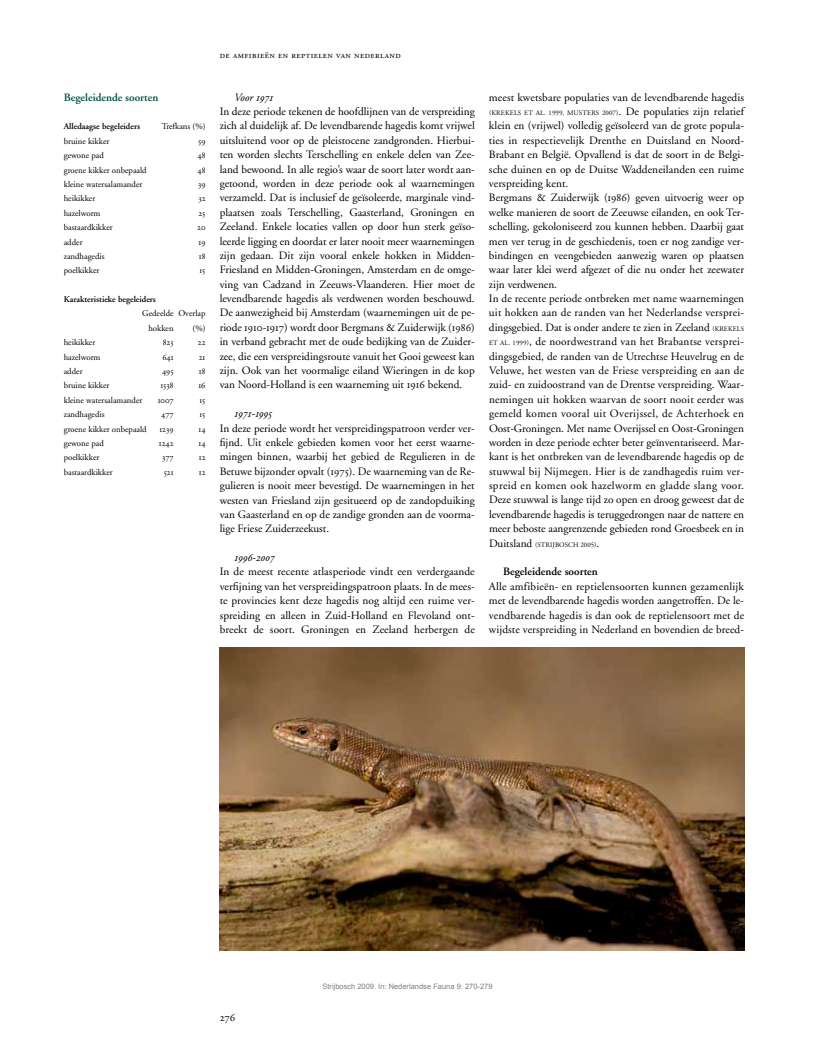
<style>
.page{position:relative;width:815px;height:1053px;background:#fff}
.page>*{position:absolute;margin:0;border:0;box-sizing:border-box;transform-origin:0 0}
.t1{font:11.25px/14.4px "Adobe Garamond";color:#000;text-align:justify}
.t2{font:600 11.25px "Adobe Garamond";color:#000}
.t3{font:600 11.25px "Adobe Garamond";color:#005142}
.t4{font:italic 11.25px "Adobe Garamond Exp";color:#000}
.t5{font:9.38px "Adobe Garamond Pro";letter-spacing:.05em;color:#000}
.t6{font:8.75px/14.4px "Adobe Garamond";color:#000}
.t7{font:8.75px "Adobe Garamond Exp";color:#000}
.t8{font:600 8.75px "Adobe Garamond";color:#000}
.t9{font:7.5px "Arial";color:#808080}
.t10{font:6.88px "Adobe Garamond Pro";letter-spacing:.085em;color:#000}
.t11{font:6.88px "Adobe Garamond Pro";letter-spacing:.02em;color:#000}
.s1{font-style:italic}
.s2{font-family:"Adobe Garamond Exp";font-style:italic}
.s3{font-family:"Adobe Garamond Exp"}
.s4{font-family:"Adobe Garamond";font-size:11.25px}
.s5{font-family:"Adobe Garamond Pro";font-size:6.88px}
</style>
<div class="page">
<img style="left:220px;top:647px;width:524px;height:303px">
<p class="t3" style="left:64px;top:91px;width:96px">Begeleidende soorten</p>
<p class="t8" style="left:64px;top:122px;width:78px">Alledaagse begeleiders</p>
<p class="t6" style="left:162px;top:120px;width:45px">Trefkans (%)</p>
<p class="t6" style="left:64px;top:134px;width:47px">bruine kikker</p>
<p class="t7" style="left:198px;top:137px;width:9px">59</p>
<p class="t6" style="left:64px;top:148px;width:42px">gewone pad</p>
<p class="t7" style="left:198px;top:152px;width:5px">48</p>
<p class="t6" style="left:64px;top:163px;width:84px">groene kikker onbepaald</p>
<p class="t7" style="left:198px;top:166px;width:5px">48</p>
<p class="t6" style="left:64px;top:177px;width:80px">kleine watersalamander</p>
<p class="t7" style="left:198px;top:181px;width:9px">39</p>
<p class="t6" style="left:64px;top:192px;width:33px">heikikker</p>
<p class="t7" style="left:198px;top:195px;width:9px">32</p>
<p class="t6" style="left:64px;top:206px;width:38px">hazelworm</p>
<p class="t7" style="left:198px;top:209px;width:9px">25</p>
<p class="t6" style="left:64px;top:220px;width:50px">bastaardkikker</p>
<p class="t7" style="left:197px;top:224px;width:10px">20</p>
<p class="t6" style="left:64px;top:235px;width:20px">adder</p>
<p class="t7" style="left:199px;top:238px;width:9px">19</p>
<p class="t6" style="left:64px;top:249px;width:42px">zandhagedis</p>
<p class="t7" style="left:199px;top:253px;width:7px">18</p>
<p class="t6" style="left:64px;top:263px;width:37px">poelkikker</p>
<p class="t7" style="left:199px;top:267px;width:8px">15</p>
<p class="t8" style="left:64px;top:294px;width:94px">Karakteristieke begeleiders</p>
<p class="t6" style="left:148px;top:307px;width:59px;text-indent:-6px">Gedeelde Overlap hokken</p>
<p class="t6" style="left:193px;top:321px;width:14px">(%)</p>
<p class="t6" style="left:64px;top:335px;width:33px">heikikker</p>
<p class="t7" style="left:163px;top:339px;width:12px">823</p>
<p class="t7" style="left:198px;top:339px;width:9px">22</p>
<p class="t6" style="left:64px;top:350px;width:38px">hazelworm</p>
<p class="t7" style="left:162px;top:353px;width:13px">641</p>
<p class="t7" style="left:199px;top:353px;width:8px">21</p>
<p class="t6" style="left:64px;top:364px;width:20px">adder</p>
<p class="t7" style="left:162px;top:368px;width:13px">495</p>
<p class="t7" style="left:199px;top:368px;width:7px">18</p>
<p class="t6" style="left:64px;top:378px;width:47px">bruine kikker</p>
<p class="t7" style="left:160px;top:382px;width:11px">1538</p>
<p class="t7" style="left:198px;top:382px;width:9px">16</p>
<p class="t6" style="left:64px;top:393px;width:80px">kleine watersalamander</p>
<p class="t7" style="left:158px;top:396px;width:17px">1007</p>
<p class="t7" style="left:199px;top:396px;width:8px">15</p>
<p class="t6" style="left:64px;top:407px;width:42px">zandhagedis</p>
<p class="t7" style="left:161px;top:411px;width:14px">477</p>
<p class="t7" style="left:199px;top:411px;width:8px">15</p>
<p class="t6" style="left:64px;top:422px;width:84px">groene kikker onbepaald</p>
<p class="t7" style="left:159px;top:425px;width:16px">1239</p>
<p class="t7" style="left:199px;top:425px;width:8px">14</p>
<p class="t6" style="left:64px;top:436px;width:42px">gewone pad</p>
<p class="t7" style="left:159px;top:439px;width:16px">1242</p>
<p class="t7" style="left:199px;top:439px;width:8px">14</p>
<p class="t6" style="left:64px;top:450px;width:37px">poelkikker</p>
<p class="t7" style="left:162px;top:454px;width:13px">377</p>
<p class="t7" style="left:199px;top:454px;width:8px">12</p>
<p class="t6" style="left:64px;top:465px;width:50px">bastaardkikker</p>
<p class="t7" style="left:164px;top:468px;width:11px">521</p>
<p class="t7" style="left:199px;top:468px;width:8px">12</p>
<p class="t5" style="left:220px;top:49px;width:183px">de amfibieën en reptielen van nederland</p>
<p class="t1" style="left:220px;top:90px;width:257px;text-align:left;text-indent:14px"><span class="s1">Voor</span> <span class="s2">1971<br></span>In deze periode tekenen de hoofdlijnen van de verspreiding zich al duidelijk af. De levendbarende hagedis komt vrijwel uitsluitend voor op de pleistocene zandgronden. Hierbui&shy;ten worden slechts Terschelling en enkele delen van Zee&shy;land bewoond. In alle regio’s waar de soort later wordt aan&shy;getoond, worden in deze periode ook al waarnemingen verzameld. Dat is inclusief de geïsoleerde, marginale vind&shy;plaatsen zoals Terschelling, Gaasterland, Groningen en Zeeland. Enkele locaties vallen op door hun sterk geïso&shy;leerde ligging en doordat er later nooit meer waarnemingen zijn gedaan. Dit zijn vooral enkele hokken in Midden-Friesland en Midden-Groningen, Amsterdam en de omge&shy;ving van Cadzand in Zeeuws-Vlaanderen. Hier moet de levendbarende hagedis als verdwenen worden beschouwd.<br>De aanwezigheid bij Amsterdam (waarnemingen uit de pe&shy;riode <span class="s3">1910</span>-<span class="s3">1917</span>) wordt door Bergmans &amp; Zuiderwijk (<span class="s3">1986</span>) in verband gebracht met de oude bedijking van de Zuider&shy;zee, die een verspreidingsroute vanuit het Gooi geweest kan zijn. Ook van het voormalige eiland Wieringen in de kop van Noord-Holland is een waarneming uit <span class="s3">1916</span> bekend.</p>
<p class="t4" style="left:234px;top:409px;width:39px">1971-1995</p>
<p class="t1" style="left:220px;top:421px;width:257px">In deze periode wordt het verspreidingspatroon verder ver&shy;fijnd. Uit enkele gebieden komen voor het eerst waarne&shy;mingen binnen, waarbij het gebied de Regulieren in de Betuwe bijzonder opvalt (<span class="s3">1975</span>). De waarneming van de Re&shy;gulieren is nooit meer bevestigd. De waarnemingen in het westen van Friesland zijn gesitueerd op de zandopduiking van Gaasterland en op de zandige gronden aan de voorma&shy;lige Friese Zuiderzeekust.</p>
<p class="t4" style="left:234px;top:553px;width:42px">1996-2007</p>
<p class="t1" style="left:220px;top:565px;width:257px">In de meest recente atlasperiode vindt een verdergaande verfijning van het verspreidingspatroon plaats. In de mees&shy;te provincies kent deze hagedis nog altijd een ruime ver&shy;spreiding en alleen in Zuid-Holland en Flevoland ont&shy;breekt de soort. Groningen en Zeeland herbergen de</p>
<p class="t1" style="left:489px;top:90px;width:257px">meest kwetsbare populaties van de levendbarende hagedis</p>
<p class="t10" style="left:489px;top:109px;width:257px">(Krekels et al. 1999, Musters 2007)<span class="s4">. De populaties zijn relatief</span></p>
<p class="t1" style="left:489px;top:119px;width:257px;text-align:left">klein en (vrijwel) volledig geïsoleerd van de grote popula&shy;ties in respectievelijk Drenthe en Duitsland en Noord-Brabant en België. Opvallend is dat de soort in de Belgi&shy;sche duinen en op de Duitse Waddeneilanden een ruime verspreiding kent.<br>Bergmans &amp; Zuiderwijk (<span class="s3">1986</span>) geven uitvoerig weer op welke manieren de soort de Zeeuwse eilanden, en ook Ter&shy;schelling, gekoloniseerd zou kunnen hebben. Daarbij gaat men ver terug in de geschiedenis, toen er nog zandige ver&shy;bindingen en veengebieden aanwezig waren op plaatsen waar later klei werd afgezet of die nu onder het zeewater zijn verdwenen.<br>In de recente periode ontbreken met name waarnemingen uit hokken aan de randen van het Nederlandse versprei&shy;dingsgebied. Dat is onder andere te zien in Zeeland <span class="s5">(Krekels et al. 1999)</span>, de noordwestrand van het Brabantse versprei&shy;dingsgebied, de randen van de Utrechtse Heuvelrug en de Veluwe, het westen van de Friese verspreiding en aan de zuid- en zuidoostrand van de Drentse verspreiding. Waar&shy;nemingen uit hokken waarvan de soort nooit eerder was gemeld komen vooral uit Overijssel, de Achterhoek en Oost-Groningen. Met name Overijssel en Oost-Groningen worden in deze periode echter beter geïnventariseerd. Mar&shy;kant is het ontbreken van de levendbarende hagedis op de stuwwal bij Nijmegen. Hier is de zandhagedis ruim ver&shy;spreid en komen ook hazelworm en gladde slang voor.<br>Deze stuwwal is lange tijd zo open en droog geweest dat de levendbarende hagedis is teruggedrongen naar de nattere en meer beboste aangrenzende gebieden rond Groesbeek en in</p>
<p class="t11" style="left:489px;top:540px;width:112px"><span class="s4">Duitsland</span> (Strijbosch 2005)<span class="s4">.</span></p>
<p class="t2" style="left:503px;top:565px;width:96px">Begeleidende soorten</p>
<p class="t1" style="left:489px;top:579px;width:257px">Alle amfibieën- en reptielensoorten kunnen gezamenlijk met de levendbarende hagedis worden aangetroffen. De le&shy;vendbarende hagedis is dan ook de reptielensoort met de wijdste verspreiding in Nederland en bovendien de breed-</p>
<p class="t9" style="left:322px;top:981px;width:172px">Strijbosch 2009. In: Nederlandse Fauna 9: 270-279</p>
</div>
